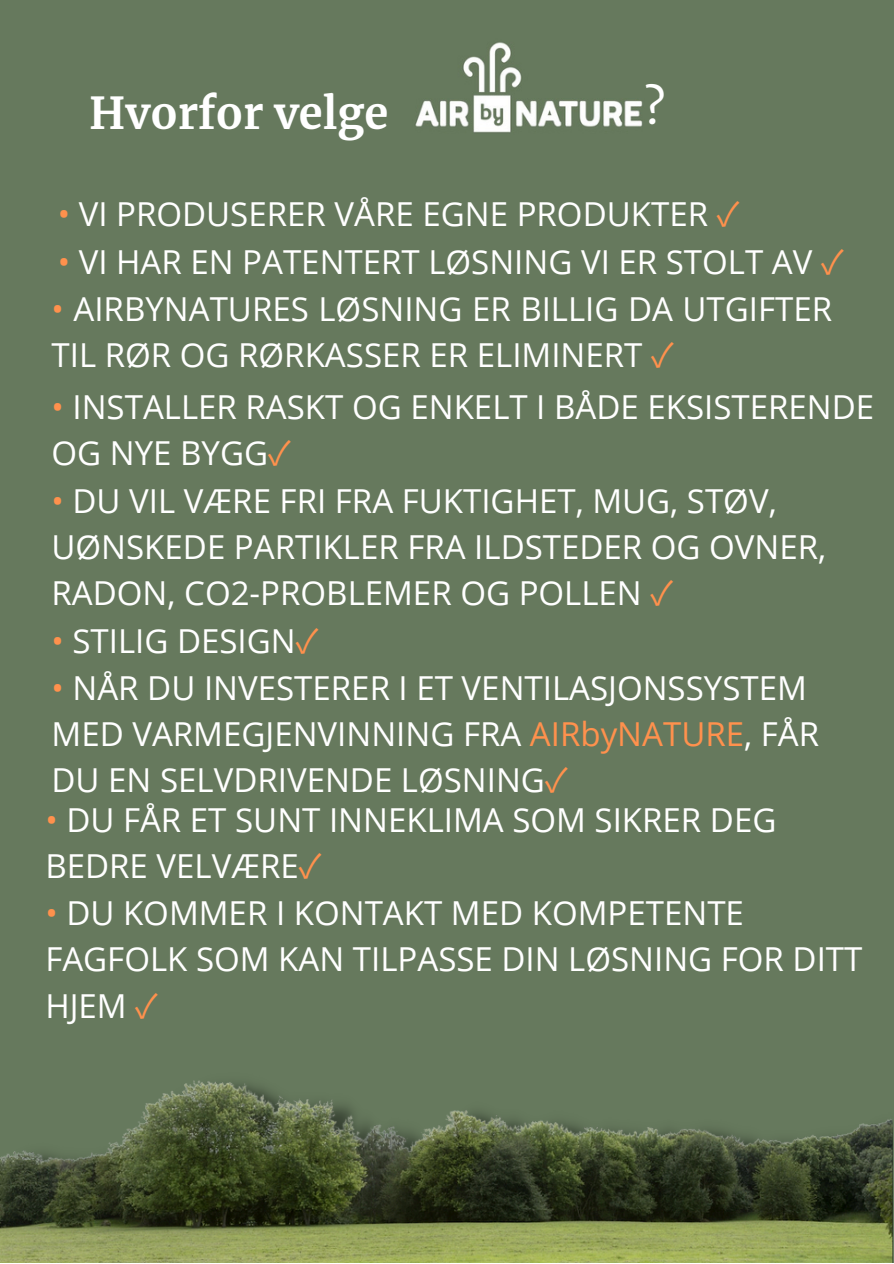
<style>
.page{position:relative;width:894px;height:1264px;background:#fff}
.page>*{position:absolute;margin:0;border:0;box-sizing:border-box;transform-origin:0 0}
.t1{font:700 43.5px "Merriweather";color:#fff}
.t2{font:43.5px "Merriweather";color:#fff}
.t3{font:33px/46.2px "Open Sans";color:#fff}
.s1{color:#ff914d}
.s2{font-family:"Noto Sans CJ Ksc";color:#ff914d}
</style>
<div class="page">
<div style="left:0;top:0;width:892px;height:1262px;background:#66795d"></div>
<img style="left:0;top:1080px;width:892px;height:182px">
<img style="left:415px;top:42px;width:228px;height:91px">
<h2 class="t1" style="left:89px;top:86px;width:301px">Hvorfor velge</h2>
<h2 class="t2" style="left:644px;top:81px;width:23px">?</h2>
<h2 class="t3" style="left:58px;top:190px;width:682px"><span class="s1">•</span> VI PRODUSERER VÅRE EGNE PRODUKTER <span class="s2">✓</span></h2>
<h2 class="t3" style="left:58px;top:238px;width:787px"><span class="s1">•</span> VI HAR EN PATENTERT LØSNING VI ER STOLT AV <span class="s2">✓</span></h2>
<p class="t3" style="left:51px;top:285px;width:782px"><span class="s1">•</span> AIRBYNATURES LØSNING ER BILLIG DA UTGIFTER<br>TIL RØR OG RØRKASSER ER ELIMINERT <span class="s2">✓</span></p>
<h2 class="t3" style="left:51px;top:383px;width:824px"><span class="s1">•</span> INSTALLER RASKT OG ENKELT I BÅDE EKSISTERENDE<br>OG NYE BYGG<span class="s2">✓</span></h2>
<h2 class="t3" style="left:51px;top:477px;width:776px"><span class="s1">•</span> DU VIL VÆRE FRI FRA FUKTIGHET, MUG, STØV,<br>UØNSKEDE PARTIKLER FRA ILDSTEDER OG OVNER,<br>RADON, CO2-PROBLEMER OG POLLEN <span class="s2">✓</span></h2>
<p class="t3" style="left:51px;top:616px;width:268px"><span class="s1">•</span> STILIG DESIGN<span class="s2">✓</span></p>
<h2 class="t3" style="left:51px;top:664px;width:769px"><span class="s1">•</span> NÅR DU INVESTERER I ET VENTILASJONSSYSTEM<br>MED VARMEGJENVINNING FRA <span class="s1">AIRbyNATURE</span>, FÅR<br>DU EN SELVDRIVENDE LØSNING<span class="s2">✓</span></h2>
<h2 class="t3" style="left:45px;top:795px;width:732px"><span class="s1">•</span> DU FÅR ET SUNT INNEKLIMA SOM SIKRER DEG<br>BEDRE VELVÆRE<span class="s2">✓</span></h2>
<p class="t3" style="left:45px;top:889px;width:818px"><span class="s1">•</span> DU KOMMER I KONTAKT MED KOMPETENTE<br>FAGFOLK SOM KAN TILPASSE DIN LØSNING FOR DITT<br>HJEM <span class="s2">✓</span></p>
</div>
